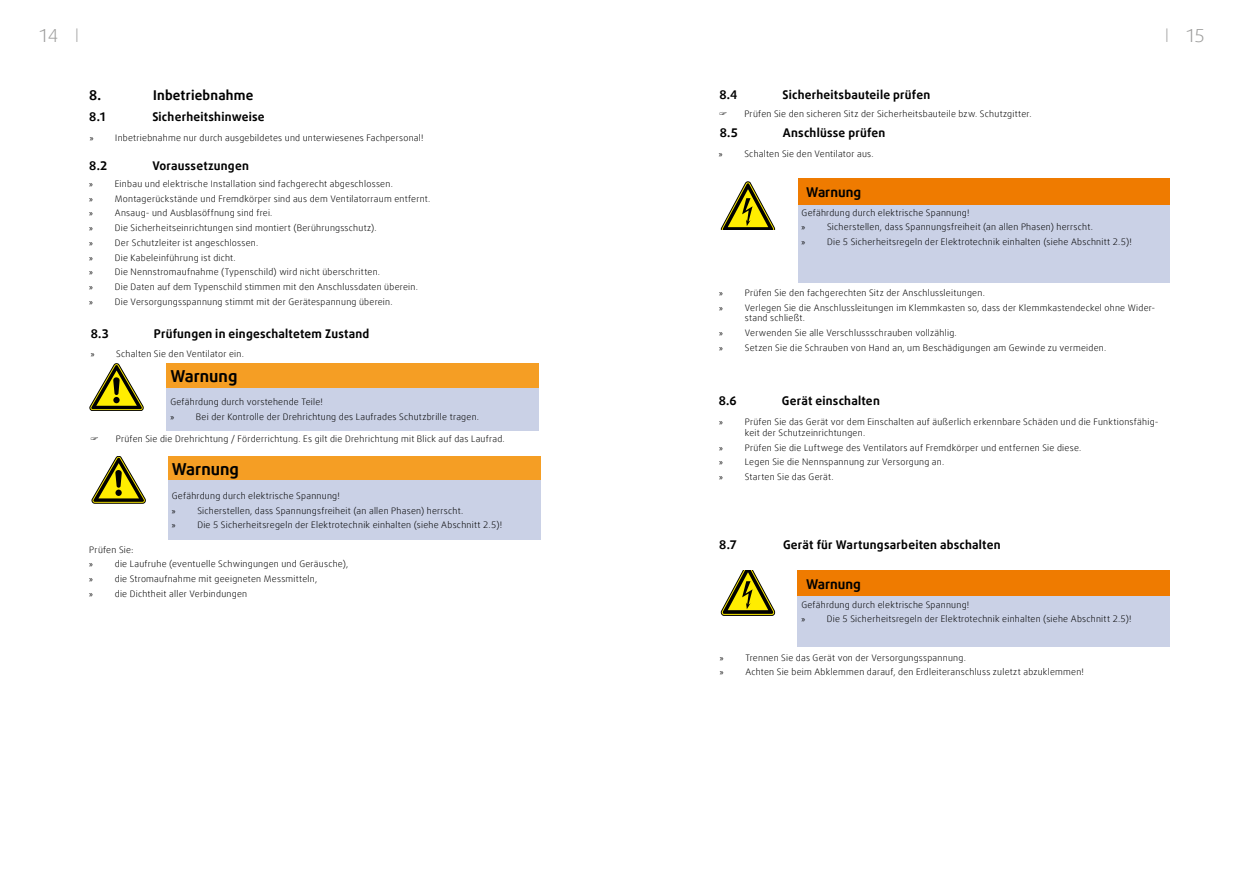
<style>
.page{position:relative;width:1259px;height:893px;background:#fff}
.page>*{position:absolute;margin:0;border:0;box-sizing:border-box;transform-origin:0 0}
.t1{font:300 18px "Daxline Offc Pro";color:#9d9d9c}
.t2{font:700 16.5px "Daxline Offc Pro";color:#000}
.t3{font:700 13.5px "Daxline Offc Pro";letter-spacing:.01em;color:#000}
.t4{font:700 12px "Daxline Offc Pro";letter-spacing:.015em;color:#000}
.t5{font:300 9px/10.5px "Daxline Offc Pro";letter-spacing:.025em;color:#000}
.t6{font:9px "Myriad Pro";color:#000}
.s1{font-size:13.5px}
</style>
<div class="page">
<div style="left:166px;top:363px;width:373px;height:25px;background:#f59e24"></div>
<div style="left:166px;top:388px;width:373px;height:42px;background:#cad1e6"></div>
<div style="left:168px;top:456px;width:372px;height:24px;background:#f59e24"></div>
<div style="left:168px;top:480px;width:372px;height:60px;background:#cad1e6"></div>
<svg style="left:92px;top:456px;width:54px;height:47px"></svg>
<svg style="left:90px;top:363px;width:53px;height:48px"></svg>
<div style="left:797px;top:179px;width:372px;height:26px;background:#ef7b00"></div>
<div style="left:797px;top:205px;width:372px;height:78px;background:#cad1e6"></div>
<div style="left:797px;top:571px;width:372px;height:26px;background:#ef7b00"></div>
<div style="left:797px;top:597px;width:372px;height:50px;background:#cad1e6"></div>
<svg style="left:721px;top:571px;width:54px;height:45px"></svg>
<svg style="left:721px;top:182px;width:54px;height:48px"></svg>
<h1 class="t1" style="left:38px;top:23px;width:42px">14 <span class="s1">|</span></h1>
<h1 class="t1" style="left:1165px;top:23px;width:41px"><span class="s1">|</span> 15</h1>
<h3 class="t3" style="left:89px;top:86px;width:13px">8.</h3>
<h3 class="t3" style="left:153px;top:86px;width:102px">Inbetriebnahme</h3>
<h3 class="t4" style="left:89px;top:109px;width:18px">8.1</h3>
<h3 class="t4" style="left:152px;top:109px;width:114px">Sicherheitshinweise</h3>
<p class="t6" style="left:90px;top:133px;width:5px">»</p>
<p class="t5" style="left:115px;top:133px;width:310px">Inbetriebnahme nur durch ausgebildetes und unterwiesenes Fachpersonal!</p>
<h3 class="t4" style="left:89px;top:157px;width:20px">8.2</h3>
<h3 class="t4" style="left:152px;top:157px;width:98px">Voraussetzungen</h3>
<p class="t6" style="left:89px;top:178px;width:5px">»</p>
<p class="t5" style="left:115px;top:178px;width:279px">Einbau und elektrische Installation sind fachgerecht abgeschlossen.</p>
<p class="t6" style="left:89px;top:193px;width:5px">»</p>
<p class="t5" style="left:115px;top:193px;width:317px">Montagerückstände und Fremdkörper sind aus dem Ventilatorraum entfernt.</p>
<p class="t6" style="left:89px;top:208px;width:5px">»</p>
<p class="t5" style="left:115px;top:208px;width:159px">Ansaug- und Ausblasöffnung sind frei.</p>
<p class="t6" style="left:89px;top:223px;width:5px">»</p>
<p class="t5" style="left:115px;top:223px;width:263px">Die Sicherheitseinrichtungen sind montiert (Berührungsschutz).</p>
<p class="t6" style="left:89px;top:237px;width:5px">»</p>
<p class="t5" style="left:115px;top:237px;width:145px">Der Schutzleiter ist angeschlossen.</p>
<p class="t6" style="left:89px;top:252px;width:5px">»</p>
<p class="t5" style="left:115px;top:252px;width:122px">Die Kabeleinführung ist dicht.</p>
<p class="t6" style="left:89px;top:267px;width:5px">»</p>
<p class="t5" style="left:115px;top:267px;width:267px">Die Nennstromaufnahme (Typenschild) wird nicht überschritten.</p>
<p class="t6" style="left:89px;top:282px;width:5px">»</p>
<p class="t5" style="left:115px;top:282px;width:304px">Die Daten auf dem Typenschild stimmen mit den Anschlussdaten überein.</p>
<p class="t6" style="left:89px;top:296px;width:5px">»</p>
<p class="t5" style="left:115px;top:296px;width:279px">Die Versorgungsspannung stimmt mit der Gerätespannung überein.</p>
<h3 class="t4" style="left:91px;top:326px;width:20px">8.3</h3>
<h3 class="t4" style="left:154px;top:326px;width:217px">Prüfungen in eingeschaltetem Zustand</h3>
<p class="t6" style="left:91px;top:348px;width:5px">»</p>
<p class="t5" style="left:116px;top:348px;width:129px">Schalten Sie den Ventilator ein.</p>
<h2 class="t2" style="left:170px;top:365px;width:69px">Warnung</h2>
<p class="t5" style="left:170px;top:397px;width:154px">Gefährdung durch vorstehende Teile!</p>
<p class="t6" style="left:170px;top:411px;width:5px">»</p>
<p class="t5" style="left:196px;top:412px;width:285px">Bei der Kontrolle der Drehrichtung des Laufrades Schutzbrille tragen.</p>
<p class="t5" style="left:116px;top:433px;width:390px">Prüfen Sie die Drehrichtung / Förderrichtung. Es gilt die Drehrichtung mit Blick auf das Laufrad.</p>
<h2 class="t2" style="left:172px;top:458px;width:69px">Warnung</h2>
<p class="t5" style="left:172px;top:490px;width:169px">Gefährdung durch elektrische Spannung!</p>
<p class="t6" style="left:172px;top:505px;width:5px">»</p>
<p class="t5" style="left:197px;top:505px;width:267px">Sicherstellen, dass Spannungsfreiheit (an allen Phasen) herrscht.</p>
<p class="t6" style="left:172px;top:520px;width:5px">»</p>
<p class="t5" style="left:197px;top:520px;width:306px">Die 5 Sicherheitsregeln der Elektrotechnik einhalten (siehe Abschnitt 2.5)!</p>
<p class="t5" style="left:89px;top:544px;width:46px">Prüfen Sie:</p>
<p class="t6" style="left:89px;top:559px;width:5px">»</p>
<p class="t5" style="left:115px;top:559px;width:235px">die Laufruhe (eventuelle Schwingungen und Geräusche),</p>
<p class="t6" style="left:89px;top:573px;width:5px">»</p>
<p class="t5" style="left:115px;top:574px;width:204px">die Stromaufnahme mit geeigneten Messmitteln,</p>
<p class="t6" style="left:89px;top:588px;width:5px">»</p>
<p class="t5" style="left:115px;top:588px;width:134px">die Dichtheit aller Verbindungen</p>
<h3 class="t4" style="left:719px;top:86px;width:19px">8.4</h3>
<h3 class="t4" style="left:782px;top:86px;width:149px">Sicherheitsbauteile prüfen</h3>
<p class="t5" style="left:744px;top:108px;width:289px">Prüfen Sie den sicheren Sitz der Sicherheitsbauteile bzw. Schutzgitter.</p>
<h3 class="t4" style="left:720px;top:125px;width:20px">8.5</h3>
<h3 class="t4" style="left:783px;top:125px;width:104px">Anschlüsse prüfen</h3>
<p class="t6" style="left:719px;top:149px;width:5px">»</p>
<p class="t5" style="left:744px;top:149px;width:131px">Schalten Sie den Ventilator aus.</p>
<h3 class="t3" style="left:806px;top:183px;width:56px">Warnung</h3>
<p class="t5" style="left:801px;top:207px;width:169px">Gefährdung durch elektrische Spannung!</p>
<p class="t6" style="left:801px;top:222px;width:5px">»</p>
<p class="t5" style="left:827px;top:222px;width:267px">Sicherstellen, dass Spannungsfreiheit (an allen Phasen) herrscht.</p>
<p class="t6" style="left:801px;top:237px;width:5px">»</p>
<p class="t5" style="left:827px;top:237px;width:306px">Die 5 Sicherheitsregeln der Elektrotechnik einhalten (siehe Abschnitt 2.5)!</p>
<p class="t6" style="left:719px;top:288px;width:5px">»</p>
<p class="t5" style="left:745px;top:288px;width:242px">Prüfen Sie den fachgerechten Sitz der Anschlussleitungen.</p>
<p class="t6" style="left:719px;top:302px;width:5px">»</p>
<p class="t5" style="left:745px;top:303px;width:412px">Verlegen Sie die Anschlussleitungen im Klemmkasten so, dass der Klemmkastendeckel ohne Wider&shy;stand schließt.</p>
<p class="t6" style="left:719px;top:328px;width:5px">»</p>
<p class="t5" style="left:745px;top:328px;width:213px">Verwenden Sie alle Verschlussschrauben vollzählig.</p>
<p class="t6" style="left:719px;top:342px;width:5px">»</p>
<p class="t5" style="left:745px;top:343px;width:363px">Setzen Sie die Schrauben von Hand an, um Beschädigungen am Gewinde zu vermeiden.</p>
<h3 class="t4" style="left:719px;top:393px;width:19px">8.6</h3>
<h3 class="t4" style="left:782px;top:393px;width:100px">Gerät einschalten</h3>
<p class="t6" style="left:719px;top:417px;width:5px">»</p>
<p class="t5" style="left:745px;top:417px;width:415px">Prüfen Sie das Gerät vor dem Einschalten auf äußerlich erkennbare Schäden und die Funktionsfähig&shy;keit der Schutzeinrichtungen.</p>
<p class="t6" style="left:719px;top:442px;width:5px">»</p>
<p class="t5" style="left:745px;top:442px;width:338px">Prüfen Sie die Luftwege des Ventilators auf Fremdkörper und entfernen Sie diese.</p>
<p class="t6" style="left:719px;top:457px;width:5px">»</p>
<p class="t5" style="left:745px;top:457px;width:201px">Legen Sie die Nennspannung zur Versorgung an.</p>
<p class="t6" style="left:719px;top:472px;width:5px">»</p>
<p class="t5" style="left:745px;top:472px;width:90px">Starten Sie das Gerät.</p>
<h3 class="t4" style="left:719px;top:537px;width:19px">8.7</h3>
<h3 class="t4" style="left:783px;top:537px;width:219px">Gerät für Wartungsarbeiten abschalten</h3>
<h3 class="t3" style="left:806px;top:575px;width:56px">Warnung</h3>
<p class="t5" style="left:801px;top:599px;width:169px">Gefährdung durch elektrische Spannung!</p>
<p class="t6" style="left:801px;top:614px;width:5px">»</p>
<p class="t5" style="left:827px;top:614px;width:306px">Die 5 Sicherheitsregeln der Elektrotechnik einhalten (siehe Abschnitt 2.5)!</p>
<p class="t6" style="left:720px;top:652px;width:5px">»</p>
<p class="t5" style="left:745px;top:652px;width:222px">Trennen Sie das Gerät von der Versorgungsspannung.</p>
<p class="t6" style="left:720px;top:667px;width:5px">»</p>
<p class="t5" style="left:745px;top:667px;width:340px">Achten Sie beim Abklemmen darauf, den Erdleiteranschluss zuletzt abzuklemmen!</p>
</div>
